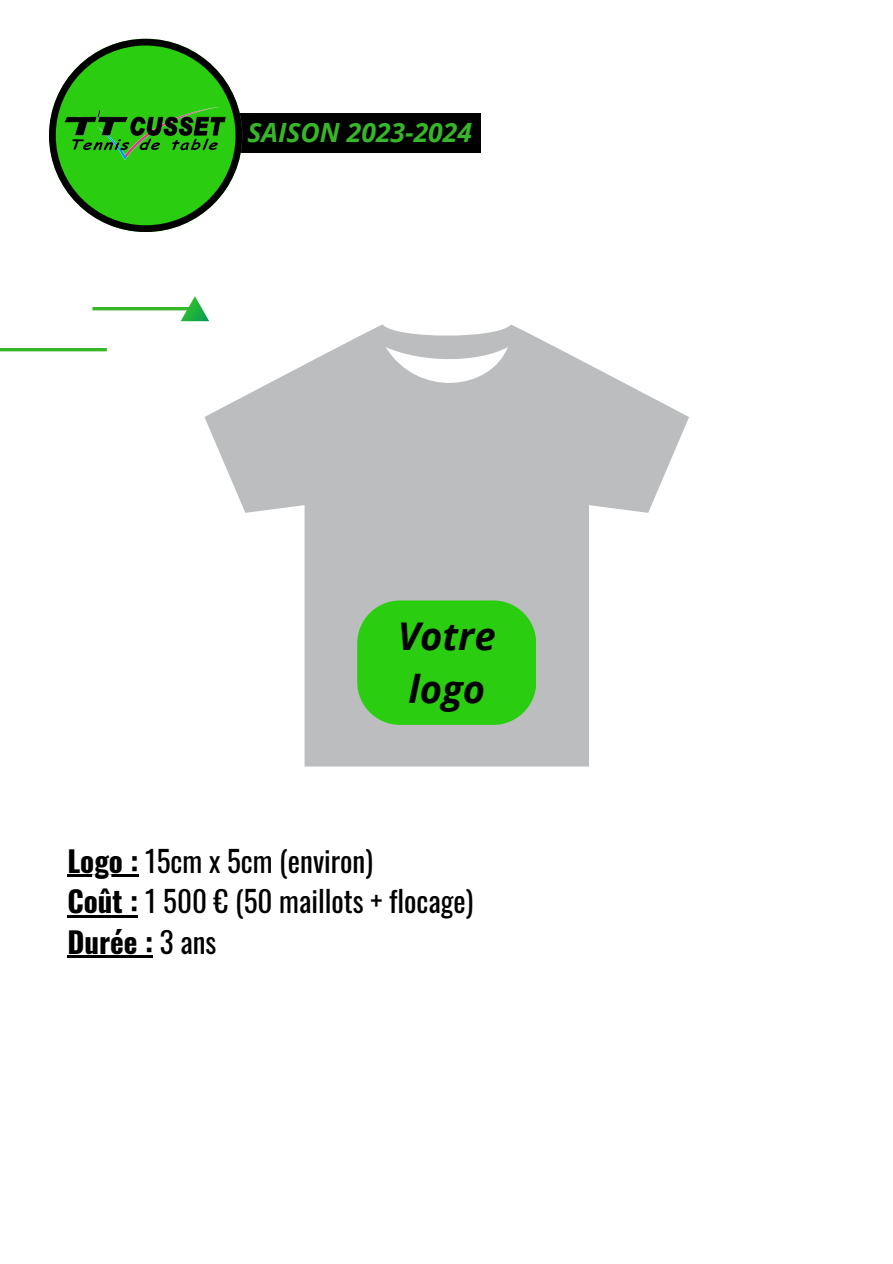
<style>
.page{position:relative;width:893px;height:1264px;background:#fff}
.page>*{position:absolute;margin:0;border:0;box-sizing:border-box;transform-origin:0 0}
.t1{font:italic 700 38.1px/52.8px "Open Sans";color:#000}
.t2{font:29.1px "Oswald";color:#000}
.t3{font:700 29.1px "Oswald";color:#000}
.t4{font:italic 700 26.55px "Open Sans";color:#37b629}
.s1{font-weight:700}
.s2{font-weight:400}
</style>
<div class="page">
<hr style="left:92px;top:307px;width:107px;height:3px;background:#37b629">
<hr style="left:0;top:348px;width:107px;height:3px;background:#37b629">
<svg style="left:181px;top:296px;width:28px;height:25px"></svg>
<div style="left:239px;top:113px;width:242px;height:40px;background:#000"></div>
<svg style="left:49px;top:39px;width:193px;height:193px"></svg>
<img style="left:65px;top:106px;width:161px;height:59px">
<svg style="left:204px;top:324px;width:484px;height:442px;fill:#bbbdbf"></svg>
<div style="left:357px;top:600px;width:179px;height:125px;background:#2acd0f;border-radius:43px"></div>
<hr style="left:67px;top:874px;width:71px;height:3px;background:#000">
<hr style="left:67px;top:915px;width:71px;height:2px;background:#000">
<hr style="left:67px;top:955px;width:86px;height:3px;background:#000">
<p class="t4" style="left:247px;top:113px;width:226px">SAISON 2023-2024</p>
<p class="t1" style="left:398px;top:609px;width:99px">Votre logo</p>
<p class="t2" style="left:67px;top:837px;width:307px"><span class="s1">Logo :</span> 15cm x 5cm (environ)</p>
<p class="t2" style="left:67px;top:878px;width:407px"><span class="s1">Coût :</span> 1 500 € (50 maillots + flocage)</p>
<p class="t3" style="left:67px;top:918px;width:150px">Durée : <span class="s2">3 ans</span></p>
</div>
